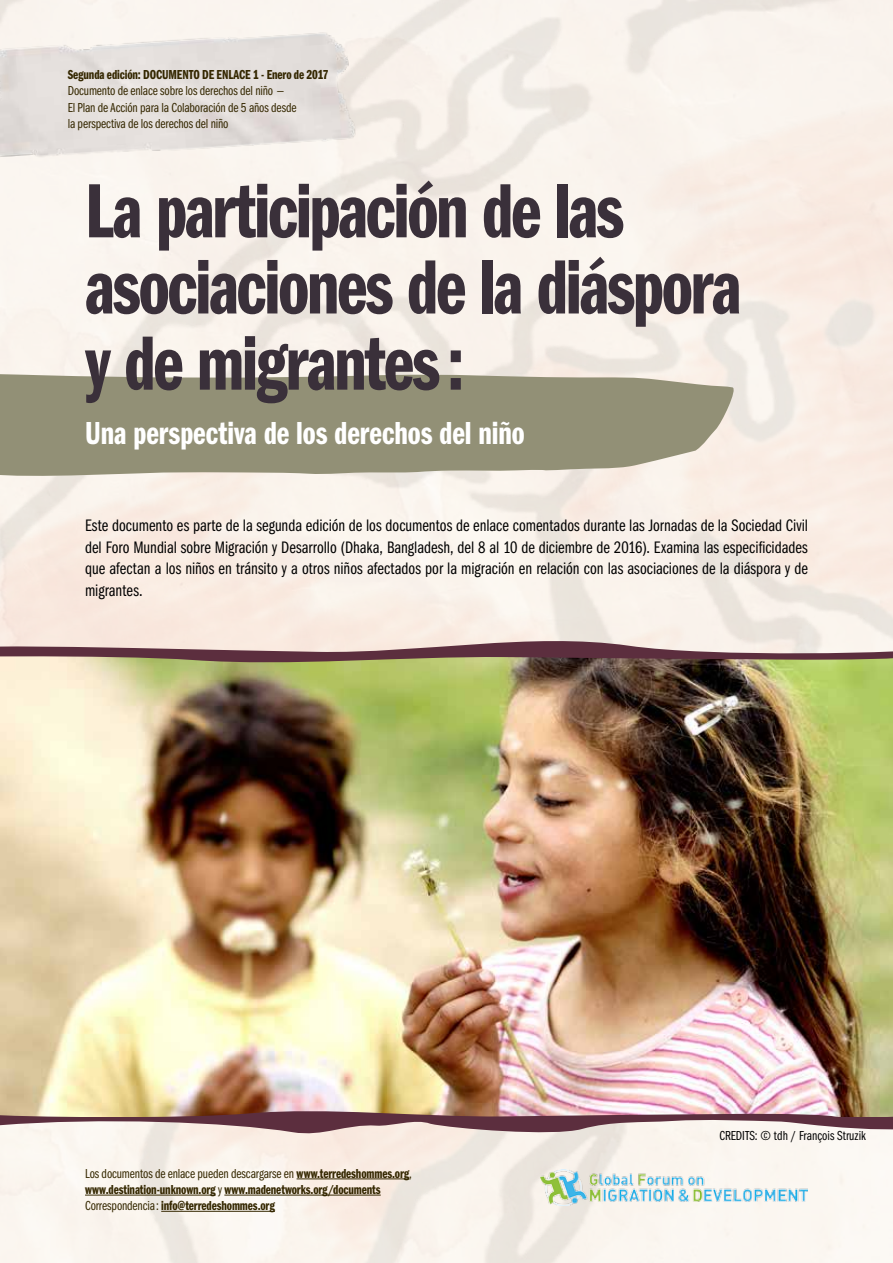
<style>
.page{position:relative;width:893px;height:1263px;background:#fff}
.page>*{position:absolute;margin:0;border:0;box-sizing:border-box;transform-origin:0 0}
.t1{font:79.5px/76.2px "ITC Franklin Gothic Std Dm Cp";letter-spacing:-.03em;color:#3a303a}
.t2{font:33px "ITC Franklin Gothic Std Dm Cp";color:#fff}
.t3{font:17.25px/21.8px "ITC Franklin Gothic Std Bk Cp";color:#000;text-align:justify}
.t4{font:13.5px/16.5px "ITC Franklin Gothic Std Bk Cp";letter-spacing:-.01em;color:#342700}
.t5{font:13.5px/16.2px "ITC Franklin Gothic Std Dm Cp";letter-spacing:-.01em;color:#342700}
.t6{font:13.5px "ITC Franklin Gothic Std Bk Cp";color:#000}
.s1{font-family:"ITC Franklin Gothic Std Dm Cp"}
.s2{font-family:"ITC Franklin Gothic Std Bk Cp"}
</style>
<div class="page">
<svg style="left:0;top:632px;width:893px;height:508px;background:#cdb9b8"></svg>
<img style="left:0;top:667px;width:893px;height:440px">
<svg style="left:0;top:654px;width:893px;height:13px;background:#8c7c5e"></svg>
<img style="left:0;top:1107px;width:893px;height:12px">
<svg style="left:0;top:373px;width:738px;height:106px;background:#a09d85"></svg>
<img style="left:540px;top:1169px;width:268px;height:36px">
<hr style="left:297px;top:1178px;width:112px;height:1px;background:#342700">
<hr style="left:85px;top:1195px;width:131px;height:1px;background:#342700">
<hr style="left:224px;top:1195px;width:157px;height:1px;background:#342700">
<hr style="left:161px;top:1211px;width:114px;height:1px;background:#342700">
<p class="t5" style="left:68px;top:66px;width:262px">Segunda edición: DOCUMENTO DE ENLACE 1 - Enero de 2017</p>
<p class="t4" style="left:68px;top:83px;width:230px">Documento de enlace sobre los derechos del niño —<br>El Plan de Acción para la Colaboración de 5 años desde la perspectiva de los derechos del niño</p>
<h1 class="t1" style="left:85px;top:174px;width:658px">La participación de las asociaciones de la diáspora y de migrantes:</h1>
<h2 class="t2" style="left:85px;top:415px;width:441px">Una perspectiva de los derechos del niño</h2>
<p class="t3" style="left:85px;top:515px;width:724px">Este documento es parte de la segunda edición de los documentos de enlace comentados durante las Jornadas de la Sociedad Civil del Foro Mundial sobre Migración y Desarrollo (Dhaka, Bangladesh, del 8 al 10 de diciembre de 2016). Examina las especificidades que afectan a los niños en tránsito y a otros niños afectados por la migración en relación con las asociaciones de la diáspora y de migrantes.</p>
<p class="t4" style="left:85px;top:1165px;width:328px">Los documentos de enlace pueden descargarse en <span class="s1">www.terredeshommes.org</span>,</p>
<p class="t5" style="left:85px;top:1181px;width:297px">www.destination-unknown.org <span class="s2">y</span> www.madenetworks.org/documents<br><span class="s2">Correspondencia:</span> info@terredeshommes.org</p>
<p class="t6" style="left:719px;top:1128px;width:148px">CREDITS: © tdh / François Struzik</p>
</div>
